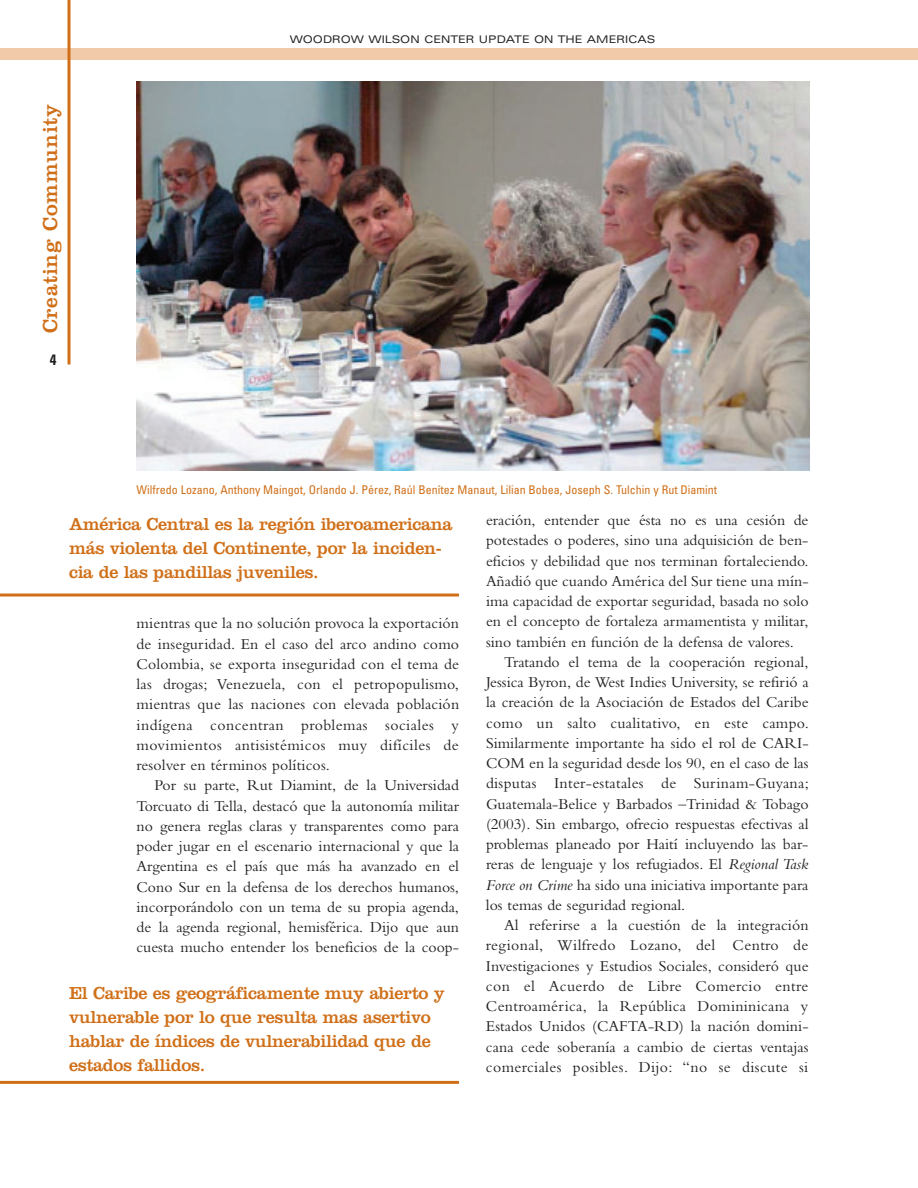
<style>
.page{position:relative;width:918px;height:1188px;background:#fff}
.page>*{position:absolute;margin:0;border:0;box-sizing:border-box;transform-origin:0 0}
.t1{font:21px "Clarendon";letter-spacing:.03em;color:#d06f18}
.t2{font:18px/24px "Clarendon";letter-spacing:-.02em;color:#d06f18}
.t3{font:15.75px/20.2px "Bembo";color:#231f20;text-align:justify}
.t4{font:15.75px "Bembo";letter-spacing:.02em;color:#231f20}
.t5{font:15.75px "Bembo";letter-spacing:.025em;color:#231f20}
.t6{font:700 condensed 15px "Univers";color:#231f20}
.t7{font:condensed 12px "Univers";color:#d06f18}
.t8{font:expanded 10.5px "Univers";color:#231f20}
.s1{font-style:italic}
</style>
<div class="page">
<div style="left:0;top:48px;width:918px;height:12px;background:#f1caa9"></div>
<hr style="left:68px;top:0;width:3px;height:364px;background:#d06f18">
<img style="left:136px;top:81px;width:674px;height:389px">
<hr style="left:0;top:594px;width:459px;height:3px;background:#d06f18">
<hr style="left:0;top:1081px;width:459px;height:3px;background:#d06f18">
<h1 class="t1" style="left:43px;top:333px;width:231px;rotate:-90deg">Creating Community</h1>
<p class="t6" style="left:50px;top:354px;width:8px">4</p>
<p class="t8" style="left:290px;top:35px;width:367px">WOODROW WILSON CENTER UPDATE ON THE AMERICAS</p>
<p class="t7" style="left:136px;top:485px;width:582px">Wilfredo Lozano, Anthony Maingot, Orlando J. Pérez, Raúl Benítez Manaut, Lilian Bobea, Joseph S. Tulchin y Rut Diamint</p>
<p class="t2" style="left:69px;top:514px;width:385px">América Central es la región iberoamericana más violenta del Continente, por la inciden&shy;cia de las pandillas juveniles.</p>
<p class="t3" style="left:486px;top:512px;width:324px">eración, entender que ésta no es una cesión de</p>
<p class="t3" style="left:486px;top:532px;width:324px">potestades o poderes, sino una adquisición de ben-</p>
<p class="t3" style="left:486px;top:552px;width:324px">eficios y debilidad que nos terminan fortaleciendo.</p>
<p class="t3" style="left:486px;top:572px;width:324px">Añadió que cuando América del Sur tiene una mín-</p>
<p class="t3" style="left:486px;top:593px;width:324px">ima capacidad de exportar seguridad, basada no solo</p>
<p class="t3" style="left:486px;top:613px;width:324px">en el concepto de fortaleza armamentista y militar,</p>
<p class="t3" style="left:486px;top:633px;width:309px">sino también en función de la defensa de valores.</p>
<p class="t3" style="left:504px;top:653px;width:306px">Tratando el tema de la cooperación regional,</p>
<p class="t3" style="left:486px;top:674px;width:324px">Jessica Byron, de West Indies University, se refirió a</p>
<p class="t3" style="left:486px;top:694px;width:324px">la creación de la Asociación de Estados del Caribe</p>
<p class="t4" style="left:486px;top:717px;width:324px">como un salto cualitativo, en este campo.</p>
<p class="t3" style="left:486px;top:734px;width:324px">Similarmente importante ha sido el rol de CARI-</p>
<p class="t3" style="left:486px;top:755px;width:324px">COM en la seguridad desde los 90, en el caso de las</p>
<p class="t4" style="left:486px;top:778px;width:324px">disputas Inter-estatales de Surinam-Guyana;</p>
<p class="t3" style="left:486px;top:795px;width:324px">Guatemala-Belice y Barbados –Trinidad &amp; Tobago</p>
<p class="t3" style="left:486px;top:815px;width:324px">(2003). Sin embargo, ofrecio respuestas efectivas al</p>
<p class="t3" style="left:486px;top:836px;width:324px">problemas planeado por Haití incluyendo las bar-</p>
<p class="t3" style="left:486px;top:856px;width:324px">reras de lenguaje y los refugiados. El <span class="s1">Regional Task</span></p>
<p class="t3" style="left:486px;top:876px;width:324px"><span class="s1">Force on Crime</span> ha sido una iniciativa importante para</p>
<p class="t3" style="left:486px;top:896px;width:201px">los temas de seguridad regional.</p>
<p class="t3" style="left:504px;top:917px;width:306px">Al referirse a la cuestión de la integración</p>
<p class="t5" style="left:486px;top:940px;width:324px">regional, Wilfredo Lozano, del Centro de</p>
<p class="t3" style="left:486px;top:957px;width:324px">Investigaciones y Estudios Sociales, consideró que</p>
<p class="t5" style="left:486px;top:980px;width:324px">con el Acuerdo de Libre Comercio entre</p>
<p class="t4" style="left:486px;top:1001px;width:324px">Centroamérica, la República Domininicana y</p>
<p class="t3" style="left:486px;top:1018px;width:324px">Estados Unidos (CAFTA-RD) la nación domini-</p>
<p class="t3" style="left:486px;top:1038px;width:324px">cana cede soberanía a cambio de ciertas ventajas</p>
<p class="t5" style="left:486px;top:1061px;width:324px">comerciales posibles. Dijo: “no se discute si</p>
<p class="t3" style="left:136px;top:615px;width:324px">mientras que la no solución provoca la exportación de inseguridad. En el caso del arco andino como Colombia, se exporta inseguridad con el tema de las drogas; Venezuela, con el petropopulismo, mientras que las naciones con elevada población indígena concentran problemas sociales y movimientos antisistémicos muy difíciles de resolver en términos políticos.</p>
<p class="t3" style="left:136px;top:777px;width:324px;text-indent:18px">Por su parte, Rut Diamint, de la Universidad Torcuato di Tella, destacó que la autonomía militar no genera reglas claras y transparentes como para poder jugar en el escenario internacional y que la Argentina es el país que más ha avanzado en el Cono Sur en la defensa de los derechos humanos, incorporándolo con un tema de su propia agenda, de la agenda regional, hemisférica. Dijo que aun cuesta mucho entender los beneficios de la coop-</p>
<p class="t2" style="left:69px;top:983px;width:377px">El Caribe es geográficamente muy abierto y vulnerable por lo que resulta mas asertivo hablar de índices de vulnerabilidad que de estados fallidos.</p>
</div>
